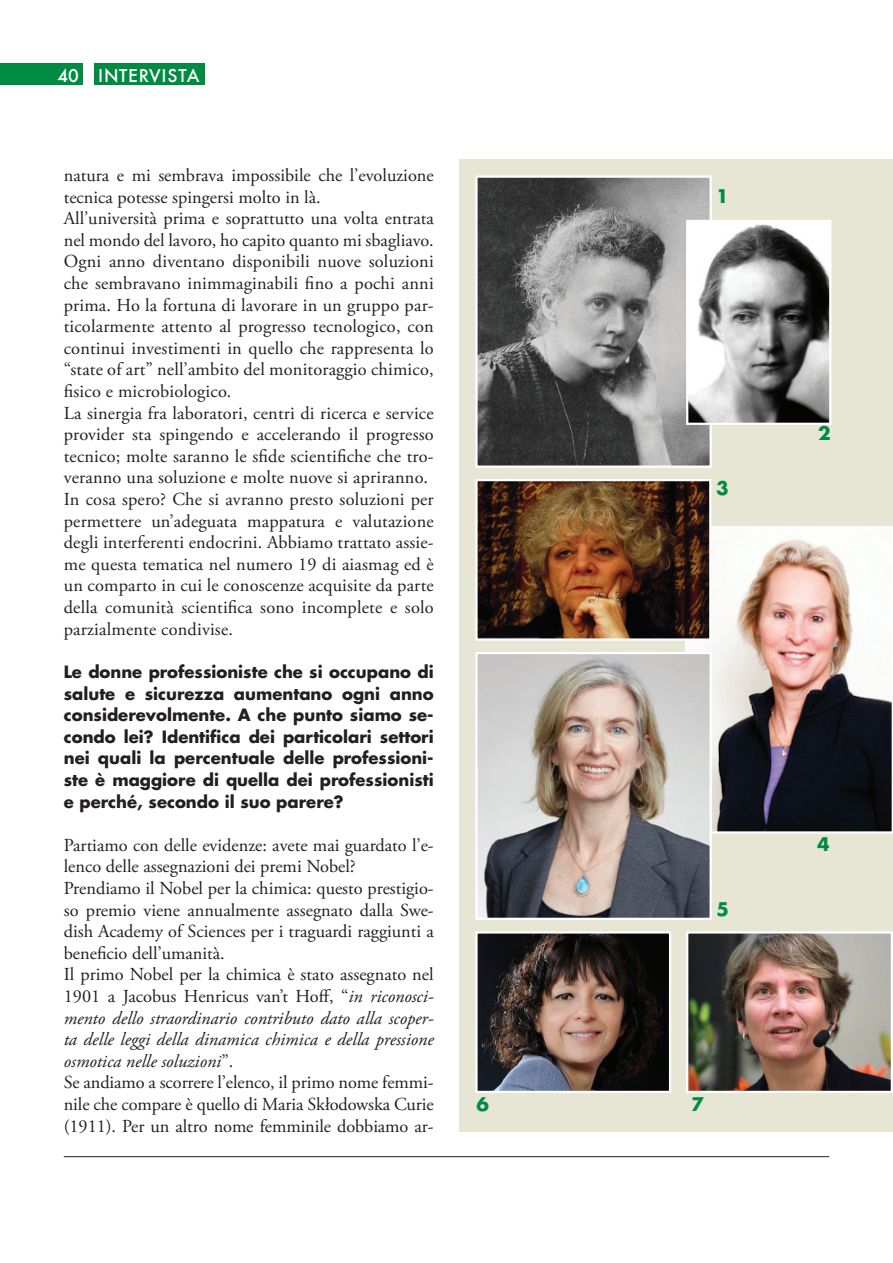
<style>
.page{position:relative;width:893px;height:1263px;background:#fff}
.page>*{position:absolute;margin:0;border:0;box-sizing:border-box;transform-origin:0 0}
.t1{font:18.3px/21.6px "Adobe Garamond Pro";letter-spacing:.01em;color:#231f20}
.t2{font:700 18.3px "Futura Std";color:#008b43}
.t3{font:500 17.25px "Futura";letter-spacing:.04em;color:#fff}
.t4{font:700 16.5px/21.6px "Futura Std";color:#231f20;text-align:justify}
.s1{font-style:italic}
</style>
<div class="page">
<hr style="left:64px;top:1156px;width:765px;height:1px;background:#231f20">
<div style="left:459px;top:159px;width:434px;height:972px;background:#e7e5d4"></div>
<div style="left:0;top:64px;width:83px;height:21px;background:#008b43"></div>
<div style="left:94px;top:64px;width:111px;height:21px;background:#008b43"></div>
<svg style="left:685px;top:526px;width:208px;height:308px;background:#968a89"></svg>
<img style="left:478px;top:934px;width:190px;height:156px">
<div style="left:475px;top:931px;width:196px;height:162px;border:2px solid #fff"></div>
<img style="left:478px;top:178px;width:231px;height:287px">
<div style="left:475px;top:175px;width:237px;height:293px;border:2px solid #fff"></div>
<img style="left:689px;top:223px;width:139px;height:199px">
<div style="left:686px;top:220px;width:145px;height:205px;border:2px solid #fff"></div>
<img style="left:689px;top:934px;width:201px;height:156px">
<div style="left:686px;top:931px;width:207px;height:162px;border:2px solid #fff"></div>
<img style="left:478px;top:482px;width:230px;height:156px">
<div style="left:475px;top:479px;width:236px;height:162px;border:2px solid #fff"></div>
<img style="left:478px;top:655px;width:231px;height:262px">
<div style="left:475px;top:652px;width:237px;height:268px;border:2px solid #fff"></div>
<p class="t3" style="left:57px;top:63px;width:144px">40 INTERVISTA</p>
<p class="t1" style="left:64px;top:165px;width:371px">natura e mi sembrava impossibile che l’evoluzione tecnica potesse spingersi molto in là.<br>All’università prima e soprattutto una volta entrata nel mondo del lavoro, ho capito quanto mi sbagliavo.<br>Ogni anno diventano disponibili nuove soluzioni che sembravano inimmaginabili fino a pochi anni prima. Ho la fortuna di lavorare in un gruppo par&shy;ticolarmente attento al progresso tecnologico, con continui investimenti in quello che rappresenta lo “state of art” nell’ambito del monitoraggio chimico, fisico e microbiologico.<br>La sinergia fra laboratori, centri di ricerca e service provider sta spingendo e accelerando il progresso tecnico; molte saranno le sfide scientifiche che tro&shy;veranno una soluzione e molte nuove si apriranno.<br>In cosa spero? Che si avranno presto soluzioni per permettere un’adeguata mappatura e valutazione degli interferenti endocrini. Abbiamo trattato assie&shy;me questa tematica nel numero 19 di aiasmag ed è un comparto in cui le conoscenze acquisite da parte della comunità scientifica sono incomplete e solo parzialmente condivise.</p>
<p class="t4" style="left:64px;top:661px;width:371px">Le donne professioniste che si occupano di salute e sicurezza aumentano ogni anno considerevolmente. A che punto siamo se&shy;condo lei? Identifica dei particolari settori nei quali la percentuale delle professioni&shy;ste è maggiore di quella dei professionisti e perché, secondo il suo parere?</p>
<p class="t1" style="left:64px;top:835px;width:371px">Partiamo con delle evidenze: avete mai guardato l’e&shy;lenco delle assegnazioni dei premi Nobel?<br>Prendiamo il Nobel per la chimica: questo prestigio&shy;so premio viene annualmente assegnato dalla Swe&shy;dish Academy of Sciences per i traguardi raggiunti a beneficio dell’umanità.<br>Il primo Nobel per la chimica è stato assegnato nel 1901 a Jacobus Henricus van’t Hoff, “<span class="s1">in riconosci&shy;mento dello straordinario contributo dato alla scoper&shy;ta delle leggi della dinamica chimica e della pressione osmotica nelle soluzioni</span>”.<br>Se andiamo a scorrere l’elenco, il primo nome femmi&shy;nile che compare è quello di Maria Skłodowska Curie (1911). Per un altro nome femminile dobbiamo ar-</p>
<p class="t2" style="left:716px;top:184px;width:14px">1</p>
<p class="t2" style="left:716px;top:476px;width:14px">3</p>
<p class="t2" style="left:716px;top:897px;width:14px">5</p>
<p class="t2" style="left:476px;top:1092px;width:14px">6</p>
<p class="t2" style="left:691px;top:1092px;width:14px">7</p>
<p class="t2" style="left:818px;top:421px;width:14px">2</p>
<p class="t2" style="left:817px;top:832px;width:14px">4</p>
</div>
